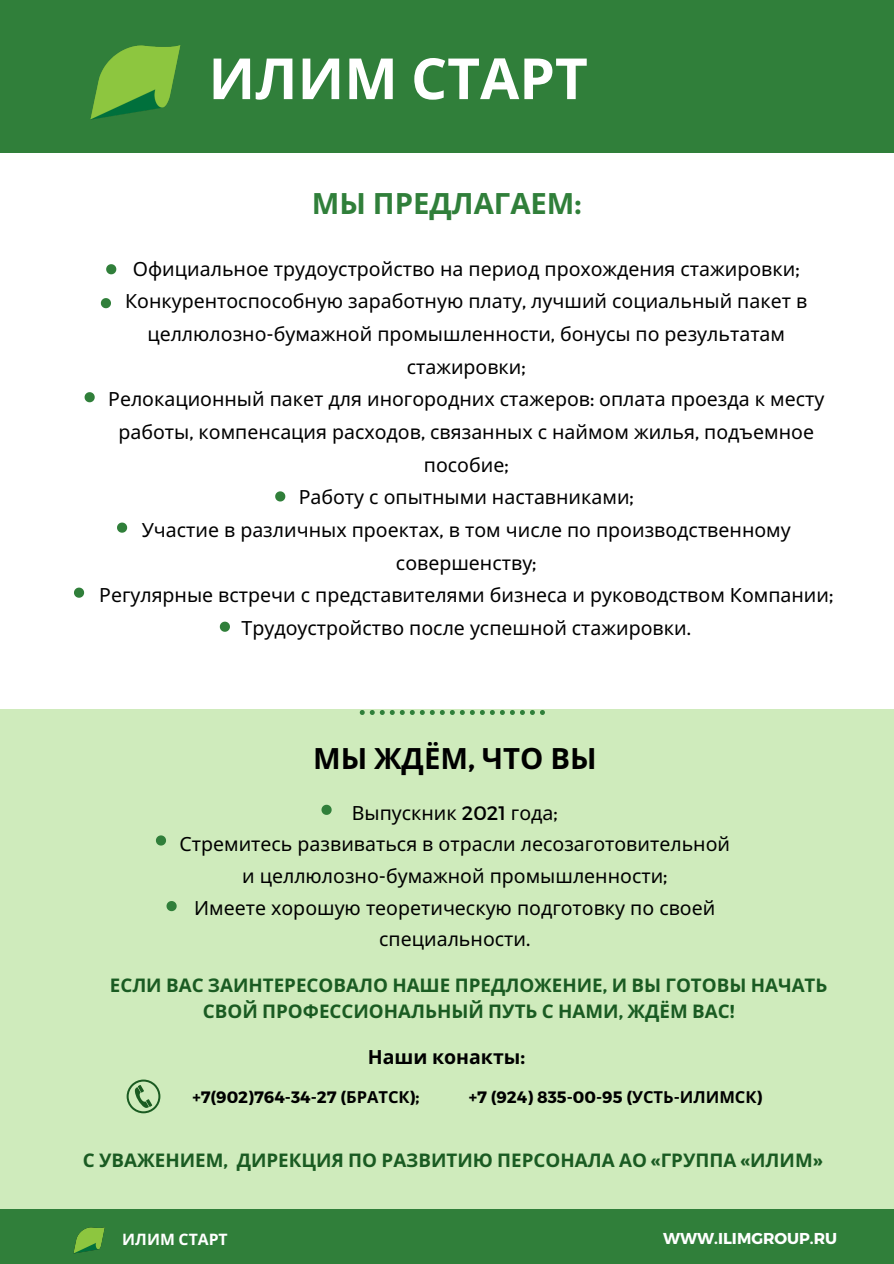
<style>
.page{position:relative;width:894px;height:1264px;background:#fff}
.page>*{position:absolute;margin:0;border:0;box-sizing:border-box;transform-origin:0 0}
.t1{font:700 56.7px "Noto Sans";color:#fff}
.t2{font:700 29.25px "Noto Sans";color:#307f3a}
.t3{font:700 29.25px "Noto Sans";color:#000}
.t4{font:19.5px/32.7px "Noto Sans";color:#000;text-align:center}
.t5{font:700 19.5px "Noto Sans";color:#000}
.t6{font:700 18.75px/26px "Noto Sans";color:#1a5b22;text-align:center}
.t7{font:700 16.5px "Montserrat";color:#000}
.t8{font:700 15.75px "Montserrat";color:#fff}
.t9{font:700 15.75px "Noto Sans";color:#fff}
.s1{font-family:"Montserrat"}
.s2{font-family:"Noto Sans"}
</style>
<div class="page">
<div style="left:0;top:0;width:893px;height:152px;background:#307f3a"></div>
<div style="left:0;top:709px;width:893px;height:528px;background:#cfebbc"></div>
<div style="left:0;top:1209px;width:893px;height:54px;background:#307f3a"></div>
<svg style="left:440px;top:710px;width:4px;height:5px"></svg>
<svg style="left:359px;top:710px;width:55px;height:5px"></svg>
<svg style="left:420px;top:710px;width:14px;height:5px"></svg>
<svg style="left:510px;top:710px;width:4px;height:5px"></svg>
<svg style="left:520px;top:710px;width:4px;height:5px"></svg>
<svg style="left:530px;top:710px;width:4px;height:5px"></svg>
<svg style="left:540px;top:710px;width:4px;height:5px"></svg>
<svg style="left:500px;top:710px;width:4px;height:5px"></svg>
<svg style="left:470px;top:710px;width:4px;height:5px"></svg>
<svg style="left:480px;top:710px;width:4px;height:5px"></svg>
<svg style="left:450px;top:710px;width:14px;height:5px"></svg>
<svg style="left:490px;top:710px;width:4px;height:5px"></svg>
<svg style="left:106px;top:264px;width:10px;height:10px"></svg>
<svg style="left:101px;top:298px;width:10px;height:10px"></svg>
<svg style="left:85px;top:392px;width:10px;height:10px"></svg>
<svg style="left:117px;top:522px;width:10px;height:10px"></svg>
<svg style="left:74px;top:587px;width:10px;height:10px"></svg>
<svg style="left:220px;top:621px;width:10px;height:10px"></svg>
<svg style="left:275px;top:491px;width:10px;height:10px"></svg>
<svg style="left:321px;top:804px;width:10px;height:11px"></svg>
<svg style="left:156px;top:835px;width:10px;height:10px"></svg>
<svg style="left:166px;top:901px;width:11px;height:10px"></svg>
<svg style="left:127px;top:1079px;width:33px;height:34px"></svg>
<img style="left:90px;top:45px;width:91px;height:75px">
<img style="left:74px;top:1227px;width:31px;height:27px">
<p class="t1" style="left:208px;top:38px;width:381px">ИЛИМ СТАРТ</p>
<p class="t2" style="left:312px;top:183px;width:271px">МЫ ПРЕДЛАГАЕМ<span class="s1">:</span></p>
<p class="t4" style="left:133px;top:252px;width:668px">Официальное трудоустройство на период прохождения стажировки<span class="s1">;</span></p>
<p class="t4" style="left:125px;top:284px;width:683px">Конкурентоспособную заработную плату<span class="s1">,</span> лучший социальный пакет в целлюлозно<span class="s1">-</span>бумажной промышленности<span class="s1">,</span> бонусы по результатам стажировки<span class="s1">;</span></p>
<p class="t4" style="left:108px;top:382px;width:717px">Релокационный пакет для иногородних стажеров<span class="s1">:</span> оплата проезда к месту работы<span class="s1">,</span> компенсация расходов<span class="s1">,</span> связанных с наймом жилья<span class="s1">,</span> подъемное пособие<span class="s1">;</span></p>
<p class="t4" style="left:298px;top:480px;width:336px">Работу с опытными наставниками<span class="s1">;</span></p>
<p class="t4" style="left:142px;top:513px;width:650px">Участие в различных проектах<span class="s1">,</span> в том числе по производственному совершенству<span class="s1">;</span></p>
<p class="t4" style="left:99px;top:578px;width:735px">Регулярные встречи с представителями бизнеса и руководством Компании<span class="s1">;</span></p>
<p class="t4" style="left:241px;top:611px;width:451px">Трудоустройство после успешной стажировки<span class="s1">.</span></p>
<p class="t3" style="left:313px;top:738px;width:285px">МЫ ЖДЁМ<span class="s1">,</span> ЧТО ВЫ</p>
<p class="t4" style="left:352px;top:796px;width:207px">Выпускник <span class="s1">2021</span> года<span class="s1">;</span></p>
<p class="t4" style="left:179px;top:828px;width:552px;line-height:31.5px">Стремитесь развиваться в отрасли лесозаготовительной и целлюлозно<span class="s1">-</span>бумажной промышленности<span class="s1">;</span></p>
<p class="t4" style="left:194px;top:891px;width:522px;line-height:31.5px">Имеете хорошую теоретическую подготовку по своей специальности<span class="s1">.</span></p>
<p class="t6" style="left:110px;top:972px;width:719px">ЕСЛИ ВАС ЗАИНТЕРЕСОВАЛО НАШЕ ПРЕДЛОЖЕНИЕ<span class="s1">,</span> И ВЫ ГОТОВЫ НАЧАТЬ<br>СВОЙ ПРОФЕССИОНАЛЬНЫЙ ПУТЬ С НАМИ<span class="s1">,</span> ЖДЁМ ВАС<span class="s1">!</span></p>
<p class="t5" style="left:368px;top:1042px;width:159px">Наши конакты<span class="s1">:</span></p>
<p class="t7" style="left:192px;top:1086px;width:229px">+7(902)764-34-27 (<span class="s2">БРАТСК</span>);</p>
<p class="t7" style="left:468px;top:1086px;width:295px">+7 (924) 835-00-95 (<span class="s2">УСТЬ</span>-<span class="s2">ИЛИМСК</span>)</p>
<p class="t6" style="left:83px;top:1146px;width:740px">С УВАЖЕНИЕМ<span class="s1">,</span> ДИРЕКЦИЯ ПО РАЗВИТИЮ ПЕРСОНАЛА АО <span class="s1">«</span>ГРУППА <span class="s1">«</span>ИЛИМ<span class="s1">»</span></p>
<p class="t9" style="left:122px;top:1227px;width:107px">ИЛИМ СТАРТ</p>
<p class="t8" style="left:663px;top:1228px;width:175px">WWW.ILIMGROUP.RU</p>
</div>
